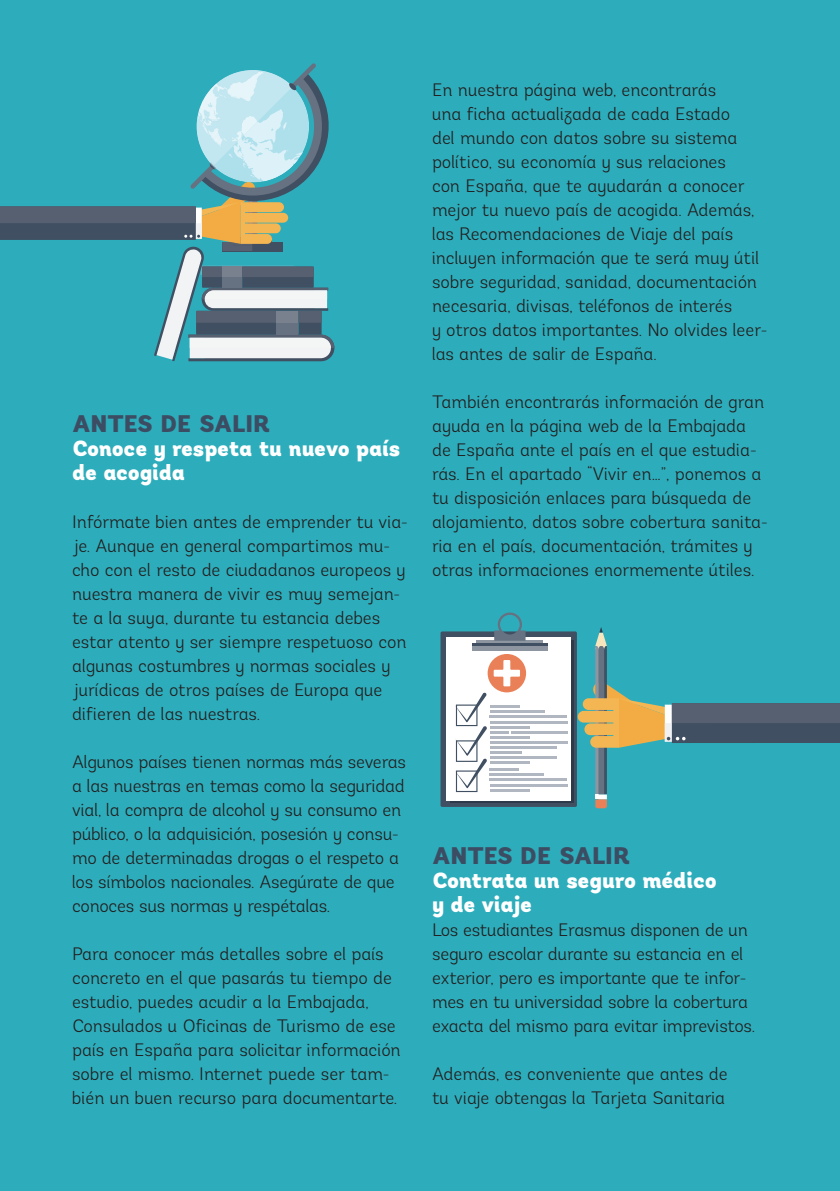
<style>
.page{position:relative;width:840px;height:1191px;background:#fff}
.page>*{position:absolute;margin:0;border:0;box-sizing:border-box;transform-origin:0 0}
.t1{font:900 24px "Andes";letter-spacing:-.015em;color:#3c4d63}
.t2{font:900 22px/24px "Andes";letter-spacing:-.015em;color:#fff}
.t3{font:300 18px/24px "Andes";letter-spacing:-.01em;color:#231f20}
</style>
<div class="page">
<div style="left:0;top:0;width:839px;height:1191px;background:#2dadbb"></div>
<svg style="left:0;top:63px;width:335px;height:298px"></svg>
<div style="left:440px;top:631px;width:136px;height:176px;background:#404f62;border-radius:2px"></div>
<div style="left:450px;top:640px;width:123px;height:163px;background:#2c3a4a"></div>
<div style="left:446px;top:637px;width:125px;height:164px;background:#fff"></div>
<div style="left:487px;top:654px;width:39px;height:38px;background:#ea8057;border-radius:50%"></div>
<svg style="left:493px;top:660px;width:26px;height:26px"></svg>
<hr style="left:489px;top:722px;width:78px;height:2px;background:#b1b7c0">
<hr style="left:489px;top:726px;width:40px;height:2px;background:#b1b7c0">
<hr style="left:489px;top:736px;width:40px;height:2px;background:#b1b7c0">
<hr style="left:489px;top:731px;width:19px;height:3px;background:#b1b7c0">
<hr style="left:489px;top:741px;width:78px;height:3px;background:#b1b7c0">
<hr style="left:489px;top:746px;width:67px;height:2px;background:#b1b7c0">
<hr style="left:489px;top:756px;width:67px;height:2px;background:#b1b7c0">
<hr style="left:489px;top:751px;width:32px;height:2px;background:#b1b7c0">
<hr style="left:510px;top:731px;width:57px;height:3px;background:#b1b7c0">
<hr style="left:489px;top:761px;width:40px;height:2px;background:#b1b7c0">
<hr style="left:489px;top:705px;width:30px;height:2px;background:#b1b7c0">
<hr style="left:489px;top:715px;width:77px;height:2px;background:#b1b7c0">
<hr style="left:489px;top:710px;width:55px;height:2px;background:#b1b7c0">
<hr style="left:489px;top:784px;width:78px;height:3px;background:#b1b7c0">
<hr style="left:489px;top:789px;width:40px;height:2px;background:#b1b7c0">
<hr style="left:489px;top:768px;width:30px;height:2px;background:#b1b7c0">
<hr style="left:489px;top:778px;width:77px;height:2px;background:#b1b7c0">
<hr style="left:489px;top:773px;width:54px;height:2px;background:#b1b7c0">
<div style="left:472px;top:643px;width:75px;height:7px;background:#8c95a0"></div>
<div style="left:476px;top:640px;width:67px;height:5px;background:#8c95a0"></div>
<hr style="left:472px;top:643px;width:75px;height:3px;background:#404f62">
<svg style="left:494px;top:612px;width:31px;height:29px"></svg>
<svg style="left:455px;top:692px;width:32px;height:100px"></svg>
<svg style="left:577px;top:627px;width:262px;height:181px"></svg>
<img style="left:198px;top:119px;width:89px;height:12px">
<img style="left:199px;top:72px;width:61px;height:47px">
<h1 class="t1" style="left:72px;top:408px;width:199px">ANTES DE SALIR</h1>
<p class="t2" style="left:72px;top:437px;width:329px">Conoce y respeta tu nuevo país de acogida</p>
<p class="t3" style="left:72px;top:510px;width:337px">Infórmate bien antes de emprender tu via&shy;je. Aunque en general compartimos mu&shy;cho con el resto de ciudadanos europeos y nuestra manera de vivir es muy semejan&shy;te a la suya, durante tu estancia debes estar atento y ser siempre respetuoso con algunas costumbres y normas sociales y jurídicas de otros países de Europa que difieren de las nuestras.</p>
<p class="t3" style="left:72px;top:750px;width:335px">Algunos países tienen normas más severas a las nuestras en temas como la seguridad vial, la compra de alcohol y su consumo en público, o la adquisición, posesión y consu&shy;mo de determinadas drogas o el respeto a los símbolos nacionales. Asegúrate de que conoces sus normas y respétalas.</p>
<p class="t3" style="left:72px;top:942px;width:330px">Para conocer más detalles sobre el país concreto en el que pasarás tu tiempo de estudio, puedes acudir a la Embajada, Consulados u Oficinas de Turismo de ese país en España para solicitar información sobre el mismo. Internet puede ser tam&shy;bién un buen recurso para documentarte.</p>
<p class="t3" style="left:432px;top:78px;width:337px">En nuestra página web, encontrarás<br>una ficha actualizada de cada Estado<br>del mundo con datos sobre su sistema político, su economía y sus relaciones<br>con España, que te ayudarán a conocer mejor tu nuevo país de acogida. Además, las Recomendaciones de Viaje del país incluyen información que te será muy útil sobre seguridad, sanidad, documentación necesaria, divisas, teléfonos de interés<br>y otros datos importantes. No olvides leer&shy;las antes de salir de España.</p>
<p class="t3" style="left:432px;top:390px;width:337px">También encontrarás información de gran ayuda en la página web de la Embajada de España ante el país en el que estudia&shy;rás. En el apartado “Vivir en…”, ponemos a tu disposición enlaces para búsqueda de alojamiento, datos sobre cobertura sanita&shy;ria en el país, documentación, trámites y otras informaciones enormemente útiles.</p>
<h1 class="t1" style="left:432px;top:840px;width:199px">ANTES DE SALIR</h1>
<p class="t2" style="left:432px;top:869px;width:286px">Contrata un seguro médico y de viaje</p>
<p class="t3" style="left:432px;top:918px;width:324px">Los estudiantes Erasmus disponen de un seguro escolar durante su estancia en el exterior, pero es importante que te infor&shy;mes en tu universidad sobre la cobertura exacta del mismo para evitar imprevistos.</p>
<p class="t3" style="left:432px;top:1062px;width:297px">Además, es conveniente que antes de tu viaje obtengas la Tarjeta Sanitaria</p>
</div>
